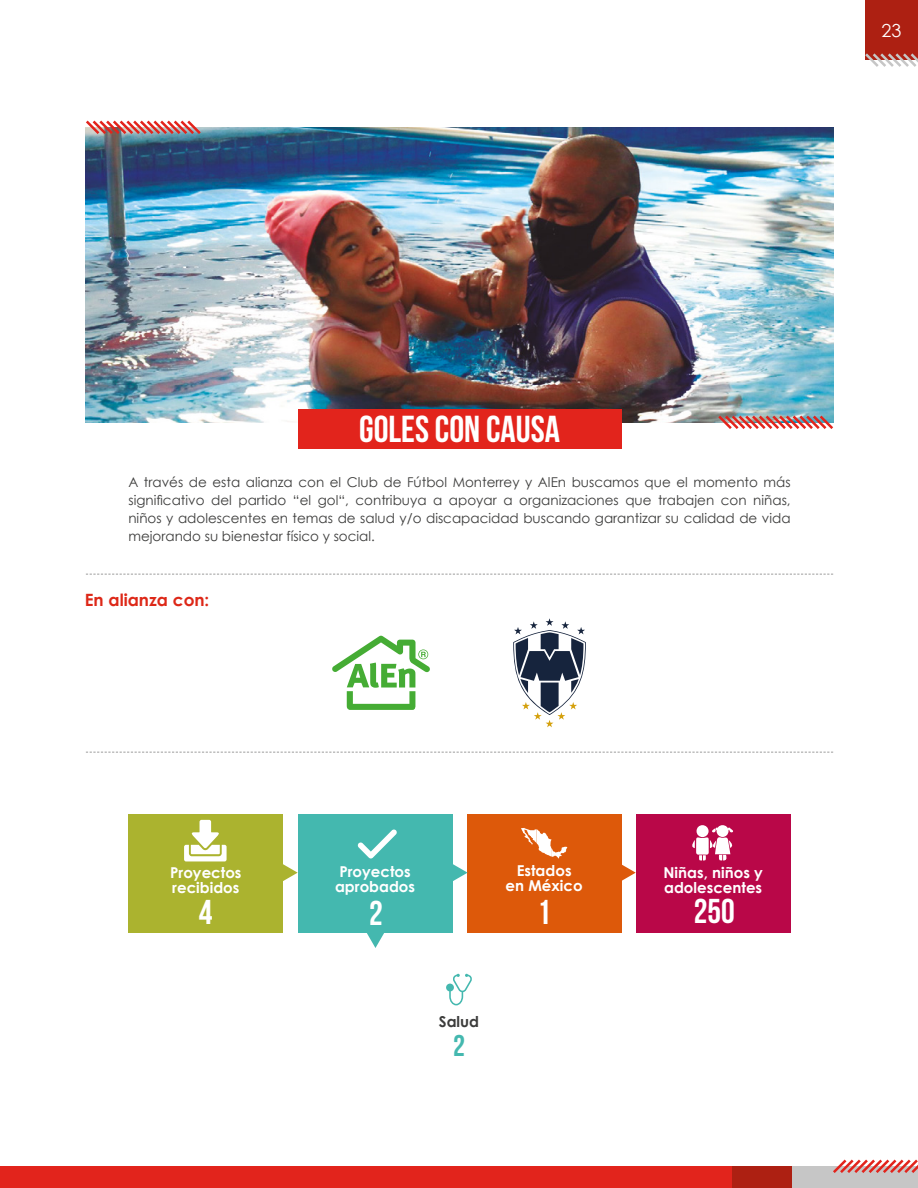
<style>
.page{position:relative;width:918px;height:1188px;background:#fff}
.page>*{position:absolute;margin:0;border:0;box-sizing:border-box;transform-origin:0 0}
.t1{font:700 37.5px "Bebas Neue";color:#fff}
.t2{font:34.5px "Bebas Neue";color:#fff}
.t3{font:30px "Bebas Neue";color:#44b8af}
.t4{font:18px "Century Gothic";color:#fff}
.t5{font:700 16.95px "Century Gothic";color:#dd2818}
.t6{font:700 15px/15px "Century Gothic";color:#fff}
.t7{font:700 15px "Century Gothic";color:#3c3c3b}
.t8{font:13.5px/18px "Century Gothic";color:#3c3c3b;text-align:justify}
</style>
<div class="page">
<div style="left:865px;top:0;width:53px;height:60px;background:#ad2012"></div>
<svg style="left:865px;top:53px;width:53px;height:14px"></svg>
<div style="left:790px;top:1166px;width:128px;height:22px;background:#c6c6c6"></div>
<div style="left:732px;top:1166px;width:60px;height:22px;background:#ad2012"></div>
<div style="left:0;top:1166px;width:732px;height:22px;background:#e2241c"></div>
<svg style="left:833px;top:1159px;width:85px;height:14px"></svg>
<svg style="left:332px;top:636px;width:98px;height:74px"></svg>
<img style="left:86px;top:127px;width:747px;height:295px">
<div style="left:298px;top:409px;width:324px;height:39px;background:#e2241c"></div>
<svg style="left:86px;top:752px;width:747px;height:1px"></svg>
<svg style="left:86px;top:574px;width:747px;height:1px"></svg>
<svg style="left:85px;top:120px;width:118px;height:17px"></svg>
<svg style="left:716px;top:413px;width:118px;height:16px"></svg>
<svg style="left:367px;top:933px;width:17px;height:15px"></svg>
<div style="left:128px;top:814px;width:155px;height:119px;background:#abb32f"></div>
<div style="left:298px;top:814px;width:155px;height:119px;background:#44b8af"></div>
<div style="left:467px;top:814px;width:155px;height:119px;background:#dd590a"></div>
<div style="left:636px;top:814px;width:155px;height:119px;background:#b90748"></div>
<svg style="left:184px;top:820px;width:43px;height:41px"></svg>
<svg style="left:358px;top:829px;width:39px;height:30px"></svg>
<svg style="left:521px;top:828px;width:47px;height:31px"></svg>
<svg style="left:283px;top:864px;width:15px;height:17px"></svg>
<svg style="left:453px;top:864px;width:15px;height:17px"></svg>
<svg style="left:622px;top:864px;width:14px;height:17px"></svg>
<svg style="left:717px;top:825px;width:12px;height:12px"></svg>
<div style="left:697px;top:825px;width:12px;height:12px;background:#fff;border-radius:50%"></div>
<svg style="left:692px;top:828px;width:41px;height:33px"></svg>
<svg style="left:513px;top:618px;width:73px;height:109px"></svg>
<svg style="left:446px;top:974px;width:26px;height:31px"></svg>
<h3 class="t4" style="left:882px;top:18px;width:21px">23</h3>
<h1 class="t1" style="left:359px;top:408px;width:202px">GOLES CON CAUSA</h1>
<p class="t8" style="left:128px;top:473px;width:664px">A través de esta alianza con el Club de Fútbol Monterrey y AlEn buscamos que el momento más significativo del partido “el gol“, contribuya a apoyar a organizaciones que trabajen con niñas, niños y adolescentes en temas de salud y/o discapacidad buscando garantizar su calidad de vida mejorando su bienestar físico y social.</p>
<p class="t5" style="left:85px;top:587px;width:126px">En alianza con:</p>
<p class="t6" style="left:506px;top:863px;width:79px;text-align:center">Estados en México</p>
<p class="t6" style="left:664px;top:864px;width:101px">Niñas, niños y adolescentes</p>
<p class="t6" style="left:170px;top:865px;width:73px">Proyectos recibidos</p>
<p class="t6" style="left:335px;top:864px;width:82px">Proyectos aprobados</p>
<h2 class="t2" style="left:199px;top:893px;width:15px">4</h2>
<h2 class="t2" style="left:369px;top:894px;width:15px">2</h2>
<h2 class="t2" style="left:537px;top:893px;width:15px">1</h2>
<h2 class="t2" style="left:694px;top:893px;width:42px">250</h2>
<p class="t7" style="left:439px;top:1010px;width:42px">Salud</p>
<h3 class="t3" style="left:453px;top:1029px;width:13px">2</h3>
</div>
